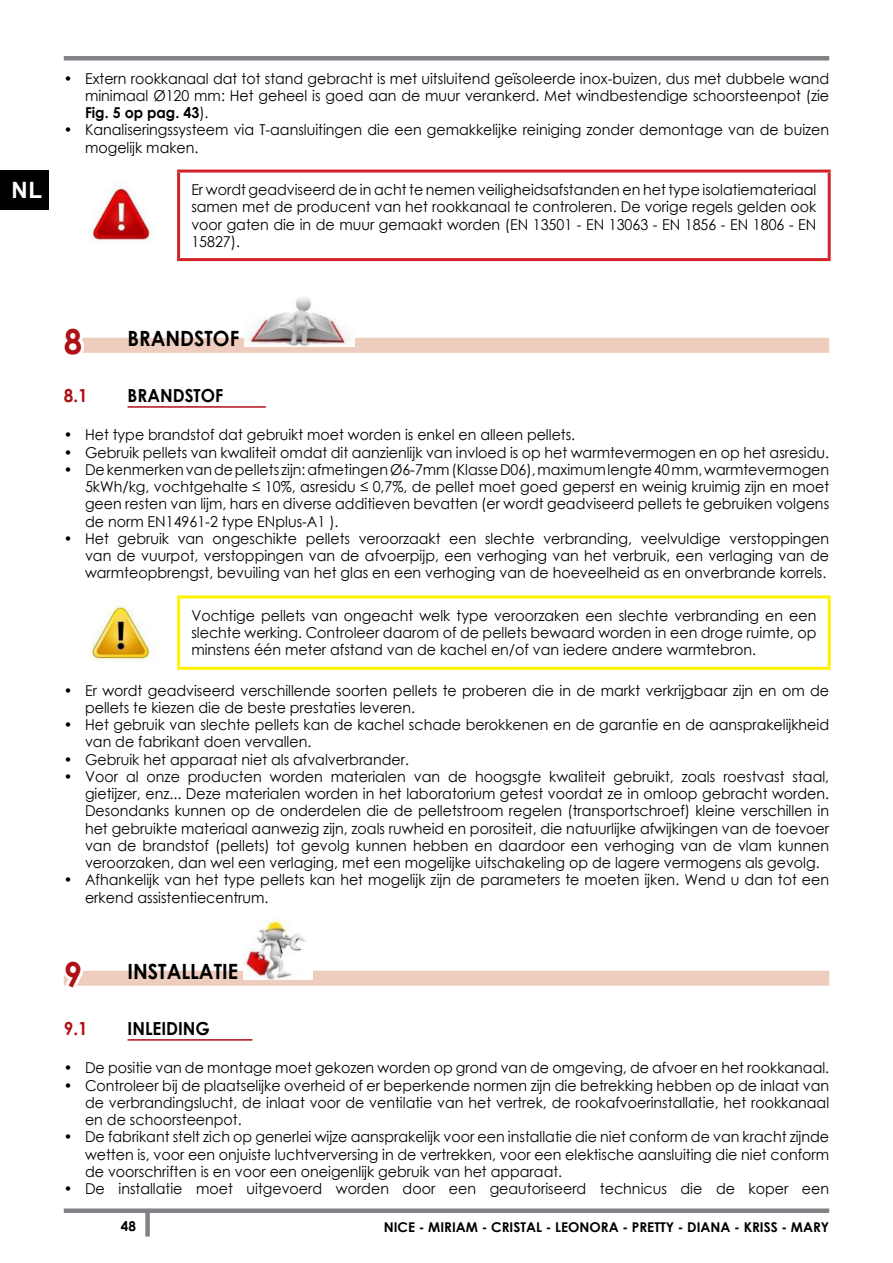
<style>
.page{position:relative;width:893px;height:1263px;background:#fff}
.page>*{position:absolute;margin:0;border:0;box-sizing:border-box;transform-origin:0 0}
.t1{font:700 34.5px "Century Gothic";color:#ad1015;scale:.95 1}
.t2{font:700 22.5px "Arial";color:#fff}
.t3{font:700 21px "Century Gothic";color:#000;scale:.95 1}
.t4{font:700 18px "Century Gothic";color:#000;scale:.95 1}
.t5{font:700 18px "Century Gothic";color:#ad1015;scale:.95 1}
.t6{font:15px/17.2px "Century Gothic";color:#000;text-align:justify;scale:.95 1}
.t7{font:700 13.5px "Century Gothic";color:#000}
.s1{font-weight:700}
</style>
<div class="page">
<div style="left:64px;top:1208px;width:765px;height:5px;background:#808285"></div>
<div style="left:64px;top:56px;width:765px;height:5px;background:#808285"></div>
<div style="left:145px;top:1211px;width:5px;height:25px;background:#808285"></div>
<div style="left:0;top:170px;width:48px;height:40px;background:#000"></div>
<div style="left:64px;top:338px;width:765px;height:15px;background:#eecdbe"></div>
<hr style="left:128px;top:406px;width:138px;height:2px;background:#ad1015">
<div style="left:64px;top:971px;width:765px;height:15px;background:#eecdbe"></div>
<hr style="left:128px;top:1039px;width:124px;height:2px;background:#ad1015">
<hr style="left:177px;top:170px;width:654px;height:3px;background:#d2232a">
<hr style="left:177px;top:173px;width:3px;height:85px;background:#d2232a">
<hr style="left:828px;top:173px;width:3px;height:85px;background:#d2232a">
<hr style="left:177px;top:258px;width:654px;height:3px;background:#d2232a">
<img style="left:92px;top:182px;width:64px;height:61px">
<svg style="left:63px;top:337px;width:26px;height:16px"></svg>
<img style="left:245px;top:298px;width:109px;height:48px">
<hr style="left:177px;top:595px;width:654px;height:3px;background:#fff200">
<hr style="left:177px;top:598px;width:3px;height:69px;background:#fff200">
<hr style="left:828px;top:598px;width:3px;height:69px;background:#fff200">
<hr style="left:177px;top:667px;width:654px;height:3px;background:#fff200">
<img style="left:90px;top:599px;width:66px;height:63px">
<svg style="left:63px;top:970px;width:25px;height:16px"></svg>
<img style="left:244px;top:919px;width:68px;height:60px">
<h2 class="t2" style="left:11px;top:176px;width:32px">NL</h2>
<p class="t6" style="left:85px;top:69px;width:785px;text-indent:-21px">• Extern rookkanaal dat tot stand gebracht is met uitsluitend geïsoleerde inox-buizen, dus met dubbele wand minimaal Ø120 mm: Het geheel is goed aan de muur verankerd. Met windbestendige schoorsteenpot (zie <span class="s1">Fig. 5 op pag. 43</span>).</p>
<p class="t6" style="left:85px;top:121px;width:785px;text-indent:-21px">• Kanaliseringssysteem via T-aansluitingen die een gemakkelijke reiniging zonder demontage van de buizen mogelijk maken.</p>
<p class="t6" style="left:191px;top:181px;width:659px">Er wordt geadviseerd de in acht te nemen veiligheidsafstanden en het type isolatiemateriaal samen met de producent van het rookkanaal te controleren. De vorige regels gelden ook voor gaten die in de muur gemaakt worden (EN 13501 - EN 13063 - EN 1856 - EN 1806 - EN 15827).</p>
<h1 class="t1" style="left:64px;top:315px;width:21px">8</h1>
<h3 class="t3" style="left:128px;top:323px;width:119px">BRANDSTOF</h3>
<p class="t5" style="left:64px;top:382px;width:27px">8.1</p>
<p class="t4" style="left:128px;top:382px;width:102px">BRANDSTOF</p>
<p class="t6" style="left:64px;top:426px;width:540px">• Het type brandstof dat gebruikt moet worden is enkel en alleen pellets.</p>
<p class="t6" style="left:64px;top:443px;width:807px">• Gebruik pellets van kwaliteit omdat dit aanzienlijk van invloed is op het warmtevermogen en op het asresidu.</p>
<p class="t6" style="left:85px;top:461px;width:785px;text-indent:-21px">• De kenmerken van de pellets zijn: afmetingen Ø6-7mm (Klasse D06), maximum lengte 40 mm, warmtevermogen 5kWh/kg, vochtgehalte ≤ 10%, asresidu ≤ 0,7%, de pellet moet goed geperst en weinig kruimig zijn en moet geen resten van lijm, hars en diverse additieven bevatten (er wordt geadviseerd pellets te gebruiken volgens de norm EN14961-2 type ENplus-A1 ).</p>
<p class="t6" style="left:85px;top:530px;width:785px;text-indent:-21px">• Het gebruik van ongeschikte pellets veroorzaakt een slechte verbranding, veelvuldige verstoppingen van de vuurpot, verstoppingen van de afvoerpijp, een verhoging van het verbruik, een verlaging van de warmteopbrengst, bevuiling van het glas en een verhoging van de hoeveelheid as en onverbrande korrels.</p>
<p class="t6" style="left:191px;top:607px;width:659px">Vochtige pellets van ongeacht welk type veroorzaken een slechte verbranding en een slechte werking. Controleer daarom of de pellets bewaard worden in een droge ruimte, op minstens één meter afstand van de kachel en/of van iedere andere warmtebron.</p>
<p class="t6" style="left:85px;top:681px;width:785px;text-indent:-21px">• Er wordt geadviseerd verschillende soorten pellets te proberen die in de markt verkrijgbaar zijn en om de pellets te kiezen die de beste prestaties leveren.</p>
<p class="t6" style="left:85px;top:716px;width:785px;text-indent:-21px">• Het gebruik van slechte pellets kan de kachel schade berokkenen en de garantie en de aansprakelijkheid van de fabrikant doen vervallen.</p>
<p class="t6" style="left:64px;top:750px;width:365px">• Gebruik het apparaat niet als afvalverbrander.</p>
<p class="t6" style="left:85px;top:767px;width:785px;text-indent:-21px">• Voor al onze producten worden materialen van de hoogsgte kwaliteit gebruikt, zoals roestvast staal, gietijzer, enz... Deze materialen worden in het laboratorium getest voordat ze in omloop gebracht worden.<br>Desondanks kunnen op de onderdelen die de pelletstroom regelen (transportschroef) kleine verschillen in het gebruikte materiaal aanwezig zijn, zoals ruwheid en porositeit, die natuurlijke afwijkingen van de toevoer van de brandstof (pellets) tot gevolg kunnen hebben en daardoor een verhoging van de vlam kunnen veroorzaken, dan wel een verlaging, met een mogelijke uitschakeling op de lagere vermogens als gevolg.</p>
<p class="t6" style="left:85px;top:871px;width:785px;text-indent:-21px">• Afhankelijk van het type pellets kan het mogelijk zijn de parameters te moeten ijken. Wend u dan tot een erkend assistentiecentrum.</p>
<h1 class="t1" style="left:64px;top:948px;width:21px">9</h1>
<h3 class="t3" style="left:128px;top:956px;width:118px">INSTALLATIE</h3>
<p class="t5" style="left:64px;top:1015px;width:27px">9.1</p>
<p class="t4" style="left:128px;top:1015px;width:88px">INLEIDING</p>
<p class="t6" style="left:64px;top:1059px;width:807px">• De positie van de montage moet gekozen worden op grond van de omgeving, de afvoer en het rookkanaal.</p>
<p class="t6" style="left:85px;top:1076px;width:785px;text-indent:-21px">• Controleer bij de plaatselijke overheid of er beperkende normen zijn die betrekking hebben op de inlaat van de verbrandingslucht, de inlaat voor de ventilatie van het vertrek, de rookafvoerinstallatie, het rookkanaal en de schoorsteenpot.</p>
<p class="t6" style="left:85px;top:1128px;width:785px;text-indent:-21px">• De fabrikant stelt zich op generlei wijze aansprakelijk voor een installatie die niet conform de van kracht zijnde wetten is, voor een onjuiste luchtverversing in de vertrekken, voor een elektische aansluiting die niet conform de voorschriften is en voor een oneigenlijk gebruik van het apparaat.</p>
<p class="t6" style="left:64px;top:1180px;width:807px">• De installatie moet uitgevoerd worden door een geautoriseerd technicus die de koper een</p>
<p class="t7" style="left:121px;top:1216px;width:17px">48</p>
<p class="t7" style="left:384px;top:1217px;width:447px">NICE - MIRIAM - CRISTAL - LEONORA - PRETTY - DIANA - KRISS - MARY</p>
</div>
